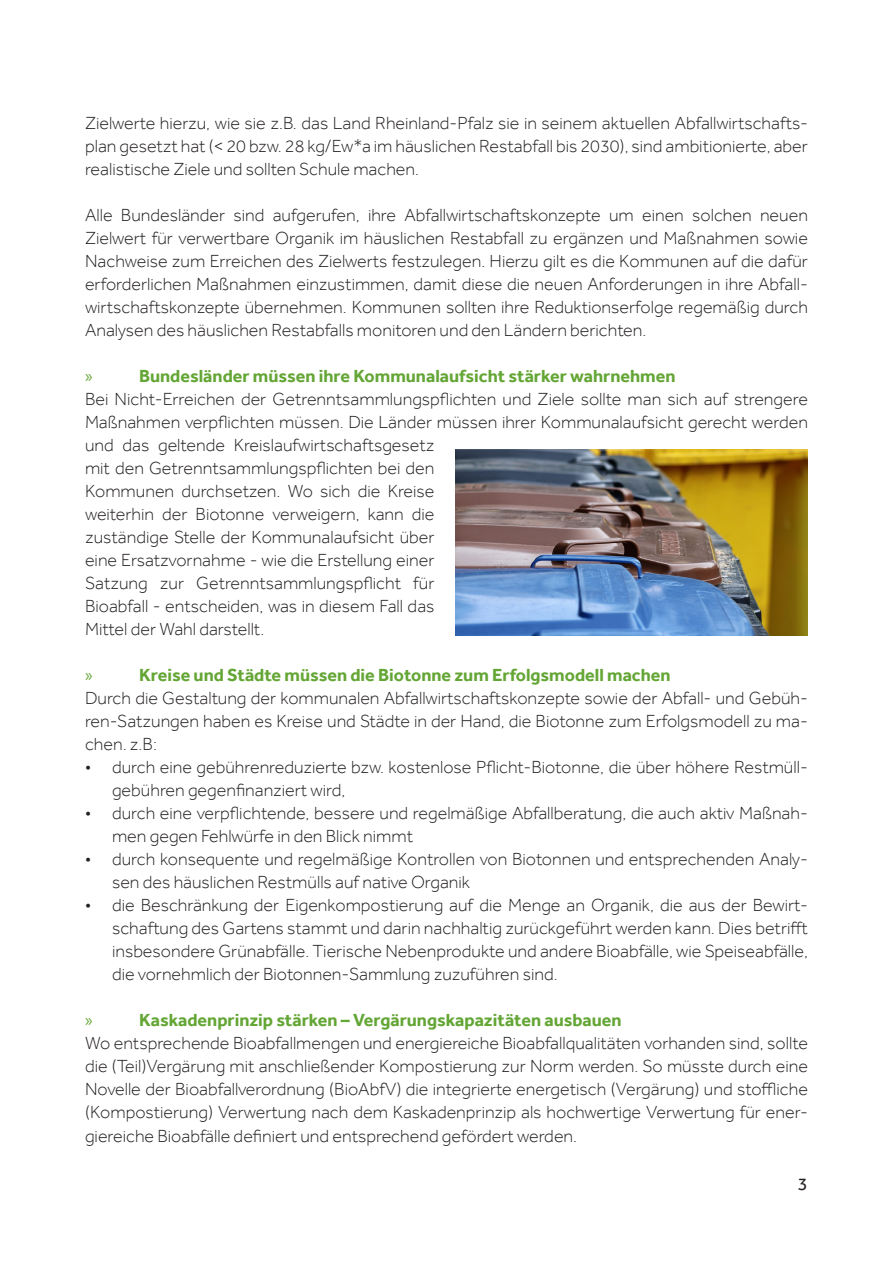
<style>
.page{position:relative;width:893px;height:1263px;background:#fff}
.page>*{position:absolute;margin:0;border:0;box-sizing:border-box;transform-origin:0 0}
.t1{font:300 18px/23px "Effra";color:#231f20;text-align:justify}
.t2{font:700 18px "Effra";color:#64a635}
.t3{font:18px "Myriad Pro";color:#64a635}
.t4{font:18px "Effra";color:#231f20}
</style>
<div class="page">
<img style="left:456px;top:450px;width:352px;height:186px">
<p class="t1" style="left:85px;top:112px;width:724px">Zielwerte hierzu, wie sie z.B. das Land Rheinland-Pfalz sie in seinem aktuellen Abfallwirtschafts&shy;plan gesetzt hat (&lt; 20 bzw. 28 kg/Ew*a im häuslichen Restabfall bis 2030), sind ambitionierte, aber realistische Ziele und sollten Schule machen.</p>
<p class="t1" style="left:85px;top:204px;width:724px">Alle Bundesländer sind aufgerufen, ihre Abfallwirtschaftskonzepte um einen solchen neuen Zielwert für verwertbare Organik im häuslichen Restabfall zu ergänzen und Maßnahmen sowie Nachweise zum Erreichen des Zielwerts festzulegen. Hierzu gilt es die Kommunen auf die dafür erforderlichen Maßnahmen einzustimmen, damit diese die neuen Anforderungen in ihre Abfall&shy;wirtschaftskonzepte übernehmen. Kommunen sollten ihre Reduktionserfolge regemäßig durch Analysen des häuslichen Restabfalls monitoren und den Ländern berichten.</p>
<p class="t3" style="left:85px;top:365px;width:9px">»</p>
<p class="t2" style="left:139px;top:365px;width:538px">Bundesländer müssen ihre Kommunalaufsicht stärker wahrnehmen</p>
<p class="t1" style="left:85px;top:388px;width:724px;text-align:left">Bei Nicht-Erreichen der Getrenntsammlungspflichten und Ziele sollte man sich auf strengere Maßnahmen verpflichten müssen. Die Länder müssen ihrer Kommunalaufsicht gerecht werden und das geltende Kreislaufwirtschaftsgesetz<br>mit den Getrenntsammlungspflichten bei den<br>Kommunen durchsetzen. Wo sich die Kreise<br>weiterhin der Biotonne verweigern, kann die<br>zuständige Stelle der Kommunalaufsicht über<br>eine Ersatzvornahme - wie die Erstellung einer<br>Satzung zur Getrenntsammlungspflicht für<br>Bioabfall - entscheiden, was in diesem Fall das<br>Mittel der Wahl darstellt.</p>
<p class="t3" style="left:85px;top:664px;width:9px">»</p>
<p class="t2" style="left:139px;top:664px;width:533px">Kreise und Städte müssen die Biotonne zum Erfolgsmodell machen</p>
<p class="t1" style="left:85px;top:687px;width:724px">Durch die Gestaltung der kommunalen Abfallwirtschaftskonzepte sowie der Abfall- und Gebüh&shy;ren-Satzungen haben es Kreise und Städte in der Hand, die Biotonne zum Erfolgsmodell zu ma&shy;chen. z.B:</p>
<p class="t1" style="left:112px;top:756px;width:697px;text-indent:-27px">• durch eine gebührenreduzierte bzw. kostenlose Pflicht-Biotonne, die über höhere Restmüll&shy;gebühren gegenfinanziert wird,</p>
<p class="t1" style="left:112px;top:802px;width:697px;text-indent:-27px">• durch eine verpflichtende, bessere und regelmäßige Abfallberatung, die auch aktiv Maßnah&shy;men gegen Fehlwürfe in den Blick nimmt</p>
<p class="t1" style="left:112px;top:848px;width:697px;text-indent:-27px">• durch konsequente und regelmäßige Kontrollen von Biotonnen und entsprechenden Analy&shy;sen des häuslichen Restmülls auf native Organik</p>
<p class="t1" style="left:112px;top:894px;width:697px;text-indent:-27px">• die Beschränkung der Eigenkompostierung auf die Menge an Organik, die aus der Bewirt&shy;schaftung des Gartens stammt und darin nachhaltig zurückgeführt werden kann. Dies betrifft insbesondere Grünabfälle. Tierische Nebenprodukte und andere Bioabfälle, wie Speiseabfälle, die vornehmlich der Biotonnen-Sammlung zuzuführen sind.</p>
<p class="t3" style="left:85px;top:1009px;width:9px">»</p>
<p class="t2" style="left:139px;top:1009px;width:484px">Kaskadenprinzip stärken – Vergärungskapazitäten ausbauen</p>
<p class="t1" style="left:85px;top:1032px;width:724px">Wo entsprechende Bioabfallmengen und energiereiche Bioabfallqualitäten vorhanden sind, sollte die (Teil)Vergärung mit anschließender Kompostierung zur Norm werden. So müsste durch eine Novelle der Bioabfallverordnung (BioAbfV) die integrierte energetisch (Vergärung) und stoffliche (Kompostierung) Verwertung nach dem Kaskadenprinzip als hochwertige Verwertung für ener&shy;giereiche Bioabfälle definiert und entsprechend gefördert werden.</p>
<p class="t4" style="left:798px;top:1173px;width:11px">3</p>
</div>
